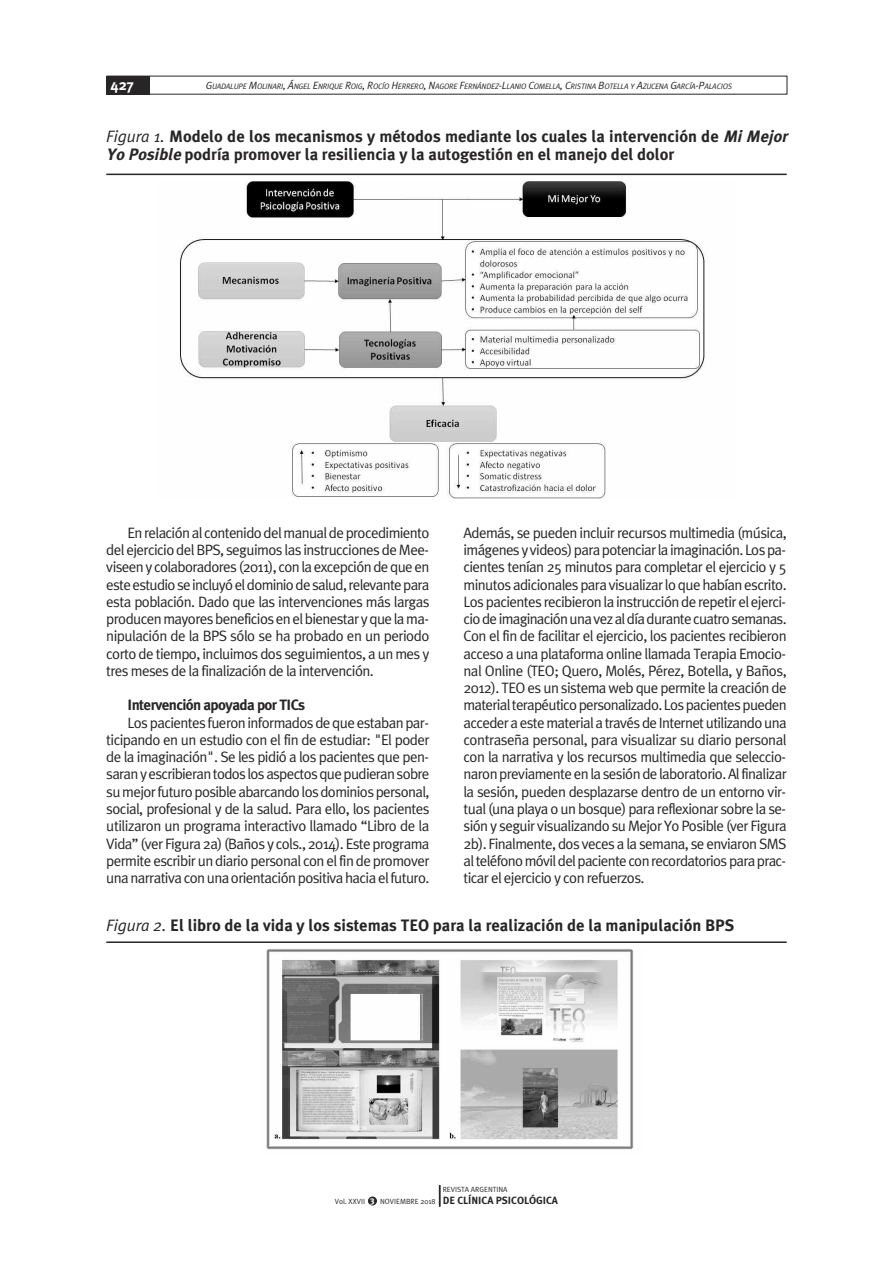
<style>
.page{position:relative;width:893px;height:1263px;background:#fff}
.page>*{position:absolute;margin:0;border:0;box-sizing:border-box;transform-origin:0 0}
.t1{font:700 16.5px/17.2px "Meta Plus";color:#272526}
.t2{font:15px/17.2px "Meta Plus Normal";letter-spacing:-.04em;color:#272526;text-align:justify}
.t3{font:700 15px "Meta Plus";letter-spacing:-.04em;color:#272526}
.t4{font:700 15px "Meta Plus";color:#fff}
.t5{font:italic 7.8px "Meta Plus Normal";letter-spacing:-.02em;color:#272526}
.t6{font:7.5px/11.4px "Meta Plus Normal";color:#272526}
.s1{font-size:10.5px}
.s2{font-family:"Meta Plus Normal";font-weight:400;font-style:italic}
.s3{font-style:italic}
.s4{font-family:"Meta Plus";font-weight:700;font-size:9px;color:#fff}
.s5{font-family:"Meta Plus";font-weight:700;font-size:10.5px}
</style>
<div class="page">
<div style="left:107px;top:76px;width:43px;height:18px;background:#272526"></div>
<svg style="left:439px;top:1185px;width:1px;height:21px"></svg>
<div style="left:368px;top:1197px;width:9px;height:8px;background:#272526;border-radius:50%"></div>
<img style="left:180px;top:181px;width:525px;height:318px">
<hr style="left:106px;top:174px;width:681px;height:1px;background:#272526">
<hr style="left:106px;top:941px;width:681px;height:2px;background:#272526">
<img style="left:266px;top:949px;width:368px;height:201px">
<p class="t4" style="left:111px;top:76px;width:25px">427</p>
<p class="t5" style="left:206px;top:81px;width:528px"><span class="s1">G</span>UADALUPE <span class="s1">M</span>OLINARI<span class="s1">, Á</span>NGEL <span class="s1">E</span>NRIQUE <span class="s1">R</span>OIG<span class="s1">, R</span>OCÍO <span class="s1">H</span>ERRERO<span class="s1">, N</span>AGORE <span class="s1">F</span>ERNÁNDEZ<span class="s1">-L</span>LANIO <span class="s1">C</span>OMELLA<span class="s1">, C</span>RISTINA <span class="s1">B</span>OTELLA Y <span class="s1">A</span>ZUCENA <span class="s1">G</span>ARCÍA<span class="s1">-P</span>ALACIOS</p>
<p class="t1" style="left:106px;top:128px;width:686px"><span class="s2">Figura 1.</span> Modelo de los mecanismos y métodos mediante los cuales la intervención de <span class="s3">MiMejor<br>YoPosible</span>podría promover la resiliencia y la autogestión en el manejo del dolor</p>
<p class="t2" style="left:106px;top:524px;width:325px;text-indent:21px">Enrelaciónalcontenidodelmanualdeprocedimiento del ejercicio del BPS, seguimos las instrucciones de Mee&shy;viseenycolaboradores(2011),conlaexcepcióndequeen esteestudioseincluyóeldominiodesalud,relevantepara esta población. Dado que las intervenciones más largas producenmayoresbeneficiosenelbienestaryquelama&shy;nipulación de la BPS sólo se ha probado en un periodo corto de tiempo, incluimos dos seguimientos, a un mes y tres meses de la finalización de la intervención.</p>
<p class="t3" style="left:128px;top:697px;width:179px">Intervención apoyada por TICs</p>
<p class="t2" style="left:106px;top:714px;width:325px;text-indent:21px">Lospacientesfueroninformadosdequeestabanpar&shy;ticipando en un estudio con el fin de estudiar: "El poder de la imaginación". Se les pidió a los pacientes que pen&shy;saranyescribierantodoslosaspectosquepudieransobre sumejorfuturoposibleabarcandolosdominiospersonal, social, profesional y de la salud. Para ello, los pacientes utilizaron un programa interactivo llamado “Libro de la Vida” (ver Figura 2a) (Baños y cols., 2014). Este programa permite escribir un diario personal con el fin de promover unanarrativaconunaorientaciónpositivahaciaelfuturo.</p>
<p class="t2" style="left:463px;top:524px;width:325px">Además, se pueden incluir recursos multimedia (música, imágenesyvideos)parapotenciarlaimaginación.Lospa&shy;cientes tenían 25 minutos para completar el ejercicio y 5 minutos adicionales para visualizar lo que habían escrito.<br>Los pacientes recibieron la instrucción de repetir el ejerci&shy;ciodeimaginaciónunavezaldíadurantecuatrosemanas.<br>Con el fin de facilitar el ejercicio, los pacientes recibieron acceso a una plataforma online llamada Terapia Emocio&shy;nal Online (TEO; Quero, Molés, Pérez, Botella, y Baños, 2012). TEO es un sistema web que permite la creación de materialterapéuticopersonalizado.Lospacientespueden accederaestematerialatravésdeInternetutilizandouna contraseña personal, para visualizar su diario personal con la narrativa y los recursos multimedia que seleccio&shy;naronpreviamenteenlasesióndelaboratorio.Alfinalizar la sesión, pueden desplazarse dentro de un entorno vir&shy;tual (una playa o un bosque) para reflexionar sobre la se&shy;sión y seguir visualizando su Mejor yo Posible (ver Figura 2b). Finalmente, dos veces a la semana, se enviaron SMS alteléfonomóvildelpacienteconrecordatoriosparaprac&shy;ticar el ejercicio y con refuerzos.</p>
<p class="t1" style="left:106px;top:917px;width:629px"><span class="s2">Figura 2.</span> El libro de la vida y los sistemas TEO para la realización de la manipulación BPS</p>
<p class="t6" style="left:335px;top:1184px;width:225px;text-indent:108px">REVISTA ARGENTINA<br>Vol. XXVII <span class="s4">3</span> NOVIEMBRE 2018 <span class="s5">DE CLÍNICA PSICOLÓGICA</span></p>
</div>
